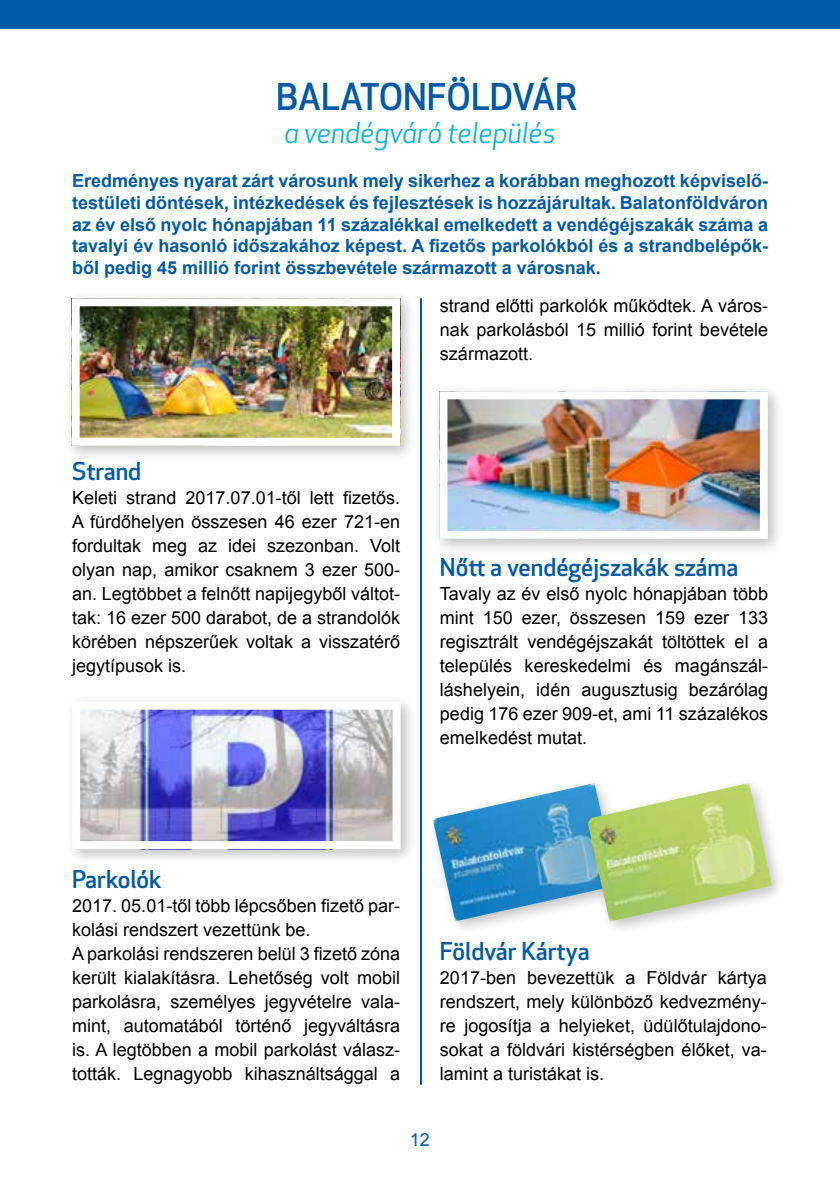
<style>
.page{position:relative;width:840px;height:1191px;background:#fff}
.page>*{position:absolute;margin:0;border:0;box-sizing:border-box;transform-origin:0 0}
.t1{font:500 36px "Apex New";color:#005ba6}
.t2{font:italic 28px "Apex New";color:#00b5e0}
.t3{font:500 24px "Apex New";color:#005ba6}
.t4{font:18px/24px "Arial";color:#000;text-align:justify}
.t5{font:700 18px/21.6px "Arial";color:#005ba6;text-align:justify}
.t6{font:18px "Arial";color:#005ba6}
</style>
<div class="page">
<div style="left:0;top:0;width:839px;height:28px;background:#005ba6"></div>
<div style="left:64px;top:291px;width:352px;height:171px;background:#000;opacity:.25"></div>
<img style="left:81px;top:307px;width:310px;height:130px">
<div style="left:72px;top:298px;width:328px;height:148px;border:8px solid #fff"></div>
<div style="left:65px;top:694px;width:352px;height:171px;background:#000;opacity:.25"></div>
<img style="left:81px;top:710px;width:310px;height:130px">
<div style="left:72px;top:701px;width:328px;height:148px;border:8px solid #fff"></div>
<div style="left:432px;top:384px;width:352px;height:171px;background:#000;opacity:.25"></div>
<img style="left:448px;top:400px;width:310px;height:130px">
<div style="left:439px;top:391px;width:328px;height:148px;border:8px solid #fff"></div>
<div style="left:426px;top:777px;width:205px;height:159px;background:#000;opacity:.25"></div>
<img style="left:432px;top:783px;width:148px;height:138px">
<div style="left:580px;top:777px;width:206px;height:159px;background:#000;opacity:.25"></div>
<img style="left:586px;top:783px;width:185px;height:138px">
<hr style="left:420px;top:298px;width:2px;height:786px;background:#005ba6">
<h1 class="t1" style="left:276px;top:72px;width:302px">BALATONFÖLDVÁR</h1>
<h2 class="t2" style="left:284px;top:115px;width:273px">a vendégváró település</h2>
<p class="t5" style="left:72px;top:171px;width:697px">Eredményes nyarat zárt városunk mely sikerhez a korábban meghozott képviselő&shy;testületi döntések, intézkedések és fejlesztések is hozzájárultak. Balatonföldváron az év első nyolc hónapjában 11 százalékkal emelkedett a vendégéjszakák száma a tavalyi év hasonló időszakához képest. A fizetős parkolókból és a strandbelépők&shy;ből pedig 45 millió forint összbevétele származott a városnak.</p>
<p class="t4" style="left:439px;top:294px;width:329px">strand előtti parkolók működtek. A város&shy;nak parkolásból 15 millió forint bevétele származott.</p>
<h3 class="t3" style="left:72px;top:455px;width:71px">Strand</h3>
<p class="t4" style="left:72px;top:486px;width:329px">Keleti strand 2017.07.01-től lett fizetős.<br>A fürdőhelyen összesen 46 ezer 721-en fordultak meg az idei szezonban. Volt olyan nap, amikor csaknem 3 ezer 500- an. Legtöbbet a felnőtt napijegyből váltot&shy;tak: 16 ezer 500 darabot, de a strandolók körében népszerűek voltak a visszatérő jegytípusok is.</p>
<h3 class="t3" style="left:439px;top:551px;width:300px">Nőtt a vendégéjszakák száma</h3>
<p class="t4" style="left:439px;top:582px;width:329px">Tavaly az év első nyolc hónapjában több mint 150 ezer, összesen 159 ezer 133 regisztrált vendégéjszakát töltöttek el a település kereskedelmi és magánszál&shy;láshelyein, idén augusztusig bezárólag pedig 176 ezer 909-et, ami 11 százalékos emelkedést mutat.</p>
<h3 class="t3" style="left:72px;top:863px;width:91px">Parkolók</h3>
<p class="t4" style="left:72px;top:894px;width:329px;text-align:left">2017. 05.01-től több lépcsőben fizető par&shy;kolási rendszert vezettünk be.<br>A parkolási rendszeren belül 3 fizető zóna került kialakításra. Lehetőség volt mobil parkolásra, személyes jegyvételre vala&shy;mint, automatából történő jegyváltásra is. A legtöbben a mobil parkolást válasz&shy;tották. Legnagyobb kihasználtsággal a</p>
<h3 class="t3" style="left:439px;top:935px;width:151px">Földvár Kártya</h3>
<p class="t4" style="left:439px;top:966px;width:328px">2017-ben bevezettük a Földvár kártya rendszert, mely különböző kedvezmény&shy;re jogosítja a helyieket, üdülőtulajdono&shy;sokat a földvári kistérségben élőket, va&shy;lamint a turistákat is.</p>
<p class="t6" style="left:410px;top:1128px;width:22px">12</p>
</div>
